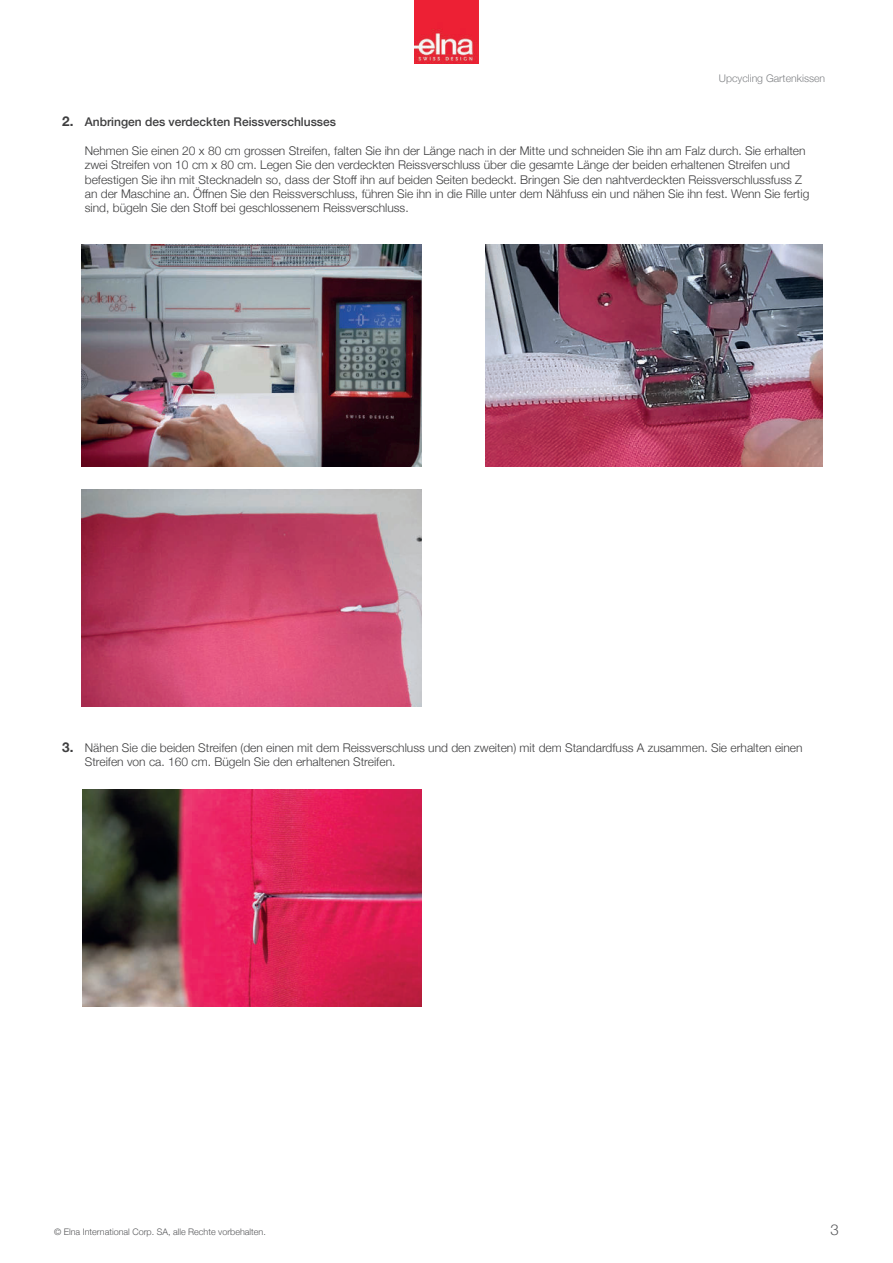
<style>
.page{position:relative;width:893px;height:1263px;background:#fff}
.page>*{position:absolute;margin:0;border:0;box-sizing:border-box;transform-origin:0 0}
.t1{font:300 15px "Helvetica Neue";color:#57585a}
.t2{font:300 12px/14.4px "Helvetica Neue";color:#3e3e3f}
.t3{font:500 12px "Helvetica Neue";color:#3e3e3f}
.t4{font:300 10.5px "Helvetica Neue";color:#808285}
.t5{font:300 9px "Helvetica Neue";color:#57585a}
.s1{font-weight:700;font-size:13.5px}
</style>
<div class="page">
<img style="left:414px;top:0;width:65px;height:63px">
<img style="left:83px;top:789px;width:339px;height:218px">
<img style="left:82px;top:489px;width:339px;height:218px">
<img style="left:485px;top:245px;width:337px;height:221px">
<img style="left:81px;top:245px;width:340px;height:221px">
<p class="t4" style="left:719px;top:70px;width:108px">Upcycling Gartenkissen</p>
<p class="t3" style="left:62px;top:117px;width:275px"><span class="s1">2.</span> Anbringen des verdeckten Reissverschlusses</p>
<p class="t2" style="left:85px;top:142px;width:726px">Nehmen Sie einen 20 x 80 cm grossen Streifen, falten Sie ihn der Länge nach in der Mitte und schneiden Sie ihn am Falz durch. Sie erhalten zwei Streifen von 10 cm x 80 cm. Legen Sie den verdeckten Reissverschluss über die gesamte Länge der beiden erhaltenen Streifen und befestigen Sie ihn mit Stecknadeln so, dass der Stoff ihn auf beiden Seiten bedeckt. Bringen Sie den nahtverdeckten Reissverschlussfuss Z an der Maschine an. Öffnen Sie den Reissverschluss, führen Sie ihn in die Rille unter dem Nähfuss ein und nähen Sie ihn fest. Wenn Sie fertig sind, bügeln Sie den Stoff bei geschlossenem Reissverschluss.</p>
<p class="t2" style="left:85px;top:741px;width:719px;text-indent:-23px"><span class="s1">3.</span> Nähen Sie die beiden Streifen (den einen mit dem Reissverschluss und den zweiten) mit dem Standardfuss A zusammen. Sie erhalten einen<br>Streifen von ca. 160 cm. Bügeln Sie den erhaltenen Streifen.</p>
<p class="t5" style="left:54px;top:1228px;width:213px">© Elna International Corp. SA, alle Rechte vorbehalten.</p>
<p class="t1" style="left:830px;top:1224px;width:10px">3</p>
</div>
